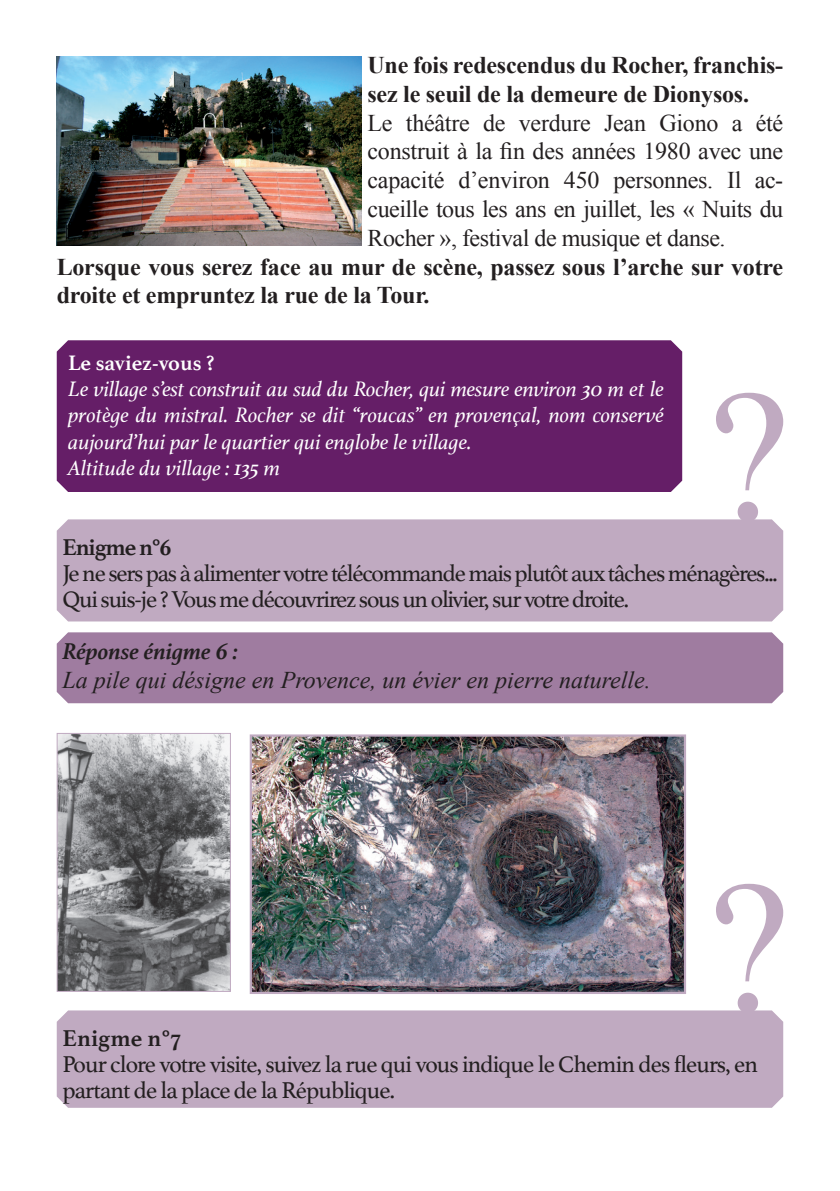
<style>
.page{position:relative;width:840px;height:1191px;background:#fff}
.page>*{position:absolute;margin:0;border:0;box-sizing:border-box;transform-origin:0 0}
.t1{font:24px/26px "Athelas";letter-spacing:-.05em;color:#231f20}
.t2{font:24px/28.8px "Times New Roman";letter-spacing:-.02em;color:#231f20;text-align:justify}
.t3{font:700 24px/28.8px "Times New Roman";letter-spacing:-.01em;color:#231f20}
.t4{font:italic 24px "Times New Roman";color:#231f20}
.t5{font:700 24px "Athelas";letter-spacing:-.025em;color:#231f20}
.t6{font:italic 700 24px "Athelas";color:#231f20}
.t7{font:italic 22px/26.4px "Athelas";color:#fff}
.t8{font:700 22px "Athelas";color:#fff}
</style>
<div class="page">
<div style="left:57px;top:519px;width:725px;height:102px;background:#c0aac1"></div>
<svg style="left:715px;top:393px;width:67px;height:129px"></svg>
<div style="left:57px;top:340px;width:624px;height:152px;background:#651e67"></div>
<img style="left:57px;top:57px;width:304px;height:188px">
<svg style="left:716px;top:883px;width:66px;height:127px"></svg>
<div style="left:57px;top:632px;width:725px;height:71px;background:#9f7ca0"></div>
<div style="left:57px;top:1010px;width:725px;height:97px;background:#c0aac1"></div>
<img style="left:252px;top:737px;width:430px;height:254px">
<div style="left:249px;top:734px;width:436px;height:260px;border:2px solid #c0aac1"></div>
<img style="left:59px;top:735px;width:170px;height:254px">
<div style="left:57px;top:733px;width:174px;height:258px;border:1px solid #c0aac1"></div>
<p class="t3" style="left:367px;top:50px;width:417px">Une fois redescendus du Rocher, franchis&shy;sez le seuil de la demeure de Dionysos.</p>
<p class="t2" style="left:367px;top:108px;width:417px">Le théâtre de verdure Jean Giono a été construit à la fin des années 1980 avec une capacité d’environ 450 personnes. Il ac&shy;cueille tous les ans en juillet, les « Nuits du Rocher », festival de musique et danse.</p>
<p class="t3" style="left:57px;top:252px;width:727px">Lorsque vous serez face au mur de scène, passez sous l’arche sur votre droite et empruntez la rue de la Tour.</p>
<p class="t8" style="left:68px;top:344px;width:148px">Le saviez-vous ?</p>
<p class="t7" style="left:68px;top:375px;width:597px">Le village s’est construit au sud du Rocher, qui mesure environ 30 m et le protège du mistral. Rocher se dit “roucas” en provençal, nom conservé aujourd’hui par le quartier qui englobe le village.<br>Altitude du village : 135 m</p>
<p class="t5" style="left:62px;top:527px;width:110px">Enigme n°6</p>
<p class="t1" style="left:62px;top:559px;width:716px">Je ne sers pas à alimenter votre télécommande mais plutôt aux tâches ménagères...<br>Qui suis-je ? Vous me découvrirez sous un olivier, sur votre droite.</p>
<p class="t6" style="left:62px;top:632px;width:177px">Réponse énigme 6 :</p>
<p class="t4" style="left:62px;top:663px;width:589px">La pile qui désigne en Provence, un évier en pierre naturelle.</p>
<p class="t5" style="left:62px;top:1018px;width:120px">Enigme n°7</p>
<p class="t1" style="left:62px;top:1050px;width:696px">Pour clore votre visite, suivez la rue qui vous indique le Chemin des fleurs, en partant de la place de la République.</p>
</div>
